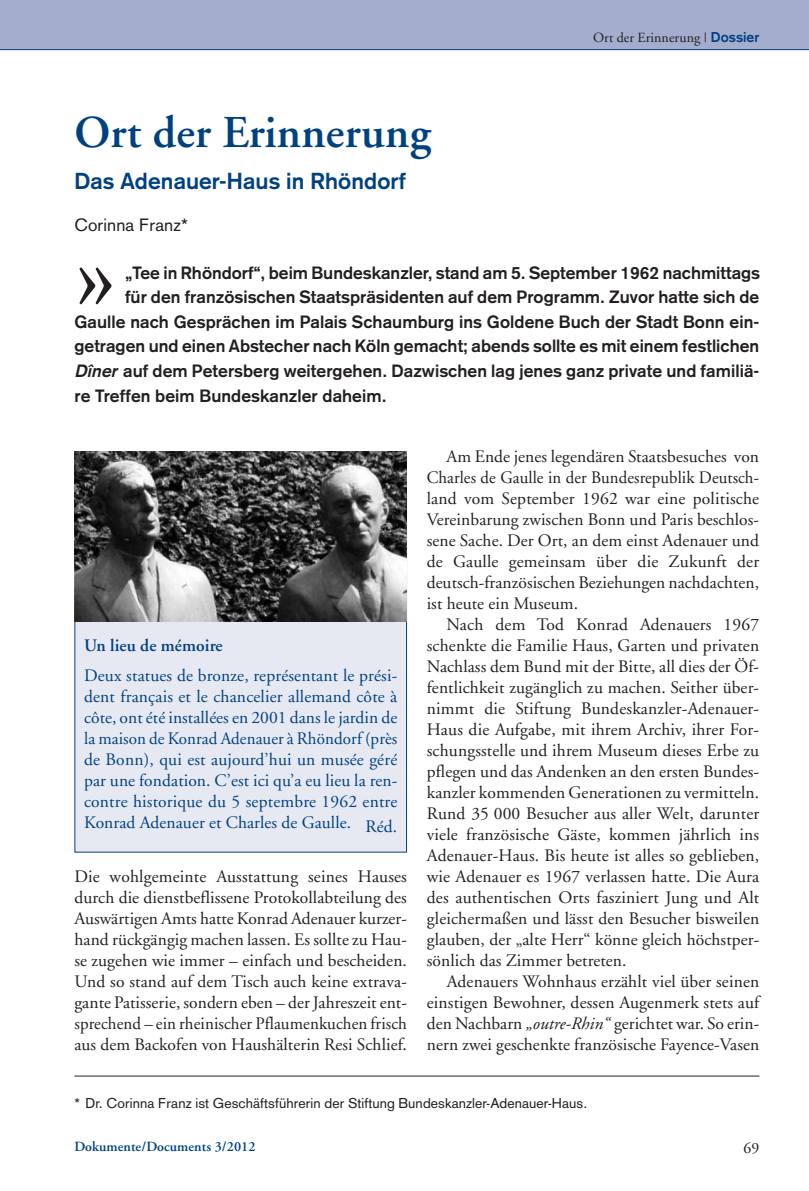
<style>
.page{position:relative;width:809px;height:1191px;background:#fff}
.page>*{position:absolute;margin:0;border:0;box-sizing:border-box;transform-origin:0 0}
.t1{font:111.48px "Adobe Garamond";color:#231f20}
.t2{font:600 45.5px "Adobe Garamond";letter-spacing:.005em;color:#014181}
.t3{font:700 22.75px "Akzidenz Grotesk";letter-spacing:.005em;color:#014181}
.t4{font:17.5px/21px "Adobe Garamond";letter-spacing:.005em;color:#231f20;text-align:justify}
.t5{font:700 17.5px "Akzidenz Grotesk";letter-spacing:.005em;color:#231f20}
.t6{font:17.5px/21px "Adobe Garamond";letter-spacing:.005em;color:#014181;text-align:justify}
.t7{font:600 17.5px "Adobe Garamond";letter-spacing:.005em;color:#014181}
.t8{font:17.5px "Akzidenz Grotesk";letter-spacing:.005em;color:#231f20}
.t9{font:15.75px "Adobe Garamond";color:#231f20}
.t10{font:14px "Akzidenz Grotesk";letter-spacing:.005em;color:#231f20}
.t11{font:600 14px "Adobe Garamond";letter-spacing:.005em;color:#014181}
.t12{font:14px "Adobe Garamond";letter-spacing:.005em;color:#231f20}
.s1{font-family:"Akzidenz Grotesk";font-weight:700;color:#014181}
.s2{font-style:italic}
</style>
<div class="page">
<div style="left:0;top:0;width:809px;height:50px;background:#a4adcd"></div>
<hr style="left:74px;top:1075px;width:685px;height:1px;background:#231f20">
<hr style="left:0;top:49px;width:809px;height:1px;background:#014181">
<div style="left:75px;top:493px;width:331px;height:358px;background:#e7e9f2"></div>
<img style="left:74px;top:452px;width:333px;height:169px">
<h2 class="t2" style="left:74px;top:114px;width:358px">Ort der Erinnerung</h2>
<p class="t12" style="left:593px;top:32px;width:168px">Ort der Erinnerung | <span class="s1">Dossier</span></p>
<h3 class="t3" style="left:74px;top:173px;width:333px">Das Adenauer-Haus in Rhöndorf</h3>
<p class="t8" style="left:74px;top:219px;width:115px">Corinna Franz*</p>
<h1 class="t1" style="left:74px;top:229px;width:44px">»</h1>
<p class="t5" style="left:125px;top:266px;width:636px">„Tee in Rhöndorf“, beim Bundeskanzler, stand am 5. September 1962 nachmittags</p>
<p class="t5" style="left:125px;top:291px;width:636px">für den französischen Staatspräsidenten auf dem Programm. Zuvor hatte sich de</p>
<p class="t5" style="left:74px;top:315px;width:686px">Gaulle nach Gesprächen im Palais Schaumburg ins Goldene Buch der Stadt Bonn ein-</p>
<p class="t5" style="left:74px;top:340px;width:686px">getragen und einen Abstecher nach Köln gemacht; abends sollte es mit einem festlichen</p>
<p class="t5" style="left:74px;top:364px;width:686px"><span class="s2">Dîner</span> auf dem Petersberg weitergehen. Dazwischen lag jenes ganz private und familiä-</p>
<p class="t5" style="left:74px;top:389px;width:314px">re Treffen beim Bundeskanzler daheim.</p>
<p class="t7" style="left:84px;top:638px;width:140px">Un lieu de mémoire</p>
<p class="t6" style="left:84px;top:666px;width:315px">Deux statues de bronze, représentant le prési&shy;dent français et le chancelier allemand côte à côte, ont été installées en 2001 dans le jardin de la maison de Konrad Adenauer à Rhöndorf (près de Bonn), qui est aujourd’hui un musée géré par une fondation. C’est ici qu’a eu lieu la ren&shy;contre historique du 5 septembre 1962 entre Konrad Adenauer et Charles de Gaulle. Réd.</p>
<p class="t4" style="left:74px;top:867px;width:334px">Die wohlgemeinte Ausstattung seines Hauses durch die dienstbeflissene Protokollabteilung des Auswärtigen Amts hatte Konrad Adenauer kurzer&shy;hand rückgängig machen lassen. Es sollte zu Hau&shy;se zugehen wie immer – einfach und bescheiden.<br>Und so stand auf dem Tisch auch keine extrava&shy;gante Patisserie, sondern eben – der Jahreszeit ent&shy;sprechend – ein rheinischer Pflaumenkuchen frisch aus dem Backofen von Haushälterin Resi Schlief.</p>
<p class="t4" style="left:426px;top:447px;width:334px;text-indent:20px">Am Ende jenes legendären Staatsbesuches von Charles de Gaulle in der Bundesrepublik Deutsch&shy;land vom September 1962 war eine politische Vereinbarung zwischen Bonn und Paris beschlos&shy;sene Sache. Der Ort, an dem einst Adenauer und de Gaulle gemeinsam über die Zukunft der deutsch-französischen Beziehungen nachdachten, ist heute ein Museum.</p>
<p class="t4" style="left:427px;top:615px;width:334px;text-indent:20px">Nach dem Tod Konrad Adenauers 1967 schenkte die Familie Haus, Garten und privaten Nachlass dem Bund mit der Bitte, all dies der Öf&shy;fentlichkeit zugänglich zu machen. Seither über&shy;nimmt die Stiftung Bundeskanzler-Adenauer-Haus die Aufgabe, mit ihrem Archiv, ihrer For&shy;schungsstelle und ihrem Museum dieses Erbe zu pflegen und das Andenken an den ersten Bundes&shy;kanzler kommenden Generationen zu vermitteln.<br>Rund 35 000 Besucher aus aller Welt, darunter viele französische Gäste, kommen jährlich ins Adenauer-Haus. Bis heute ist alles so geblieben, wie Adenauer es 1967 verlassen hatte. Die Aura des authentischen Orts fasziniert Jung und Alt gleichermaßen und lässt den Besucher bisweilen glauben, der „alte Herr“ könne gleich höchstper&shy;sönlich das Zimmer betreten.</p>
<p class="t4" style="left:427px;top:972px;width:334px;text-indent:20px">Adenauers Wohnhaus erzählt viel über seinen einstigen Bewohner, dessen Augenmerk stets auf den Nachbarn <span class="s2">„outre-Rhin“</span> gerichtet war. So erin&shy;nern zwei geschenkte französische Fayence-Vasen</p>
<p class="t10" style="left:74px;top:1098px;width:514px">* Dr. Corinna Franz ist Geschäftsführerin der Stiftung Bundeskanzler-Adenauer-Haus.</p>
<p class="t11" style="left:74px;top:1141px;width:183px">Dokumente/Documents 3/2012</p>
<p class="t9" style="left:743px;top:1141px;width:17px">69</p>
</div>
